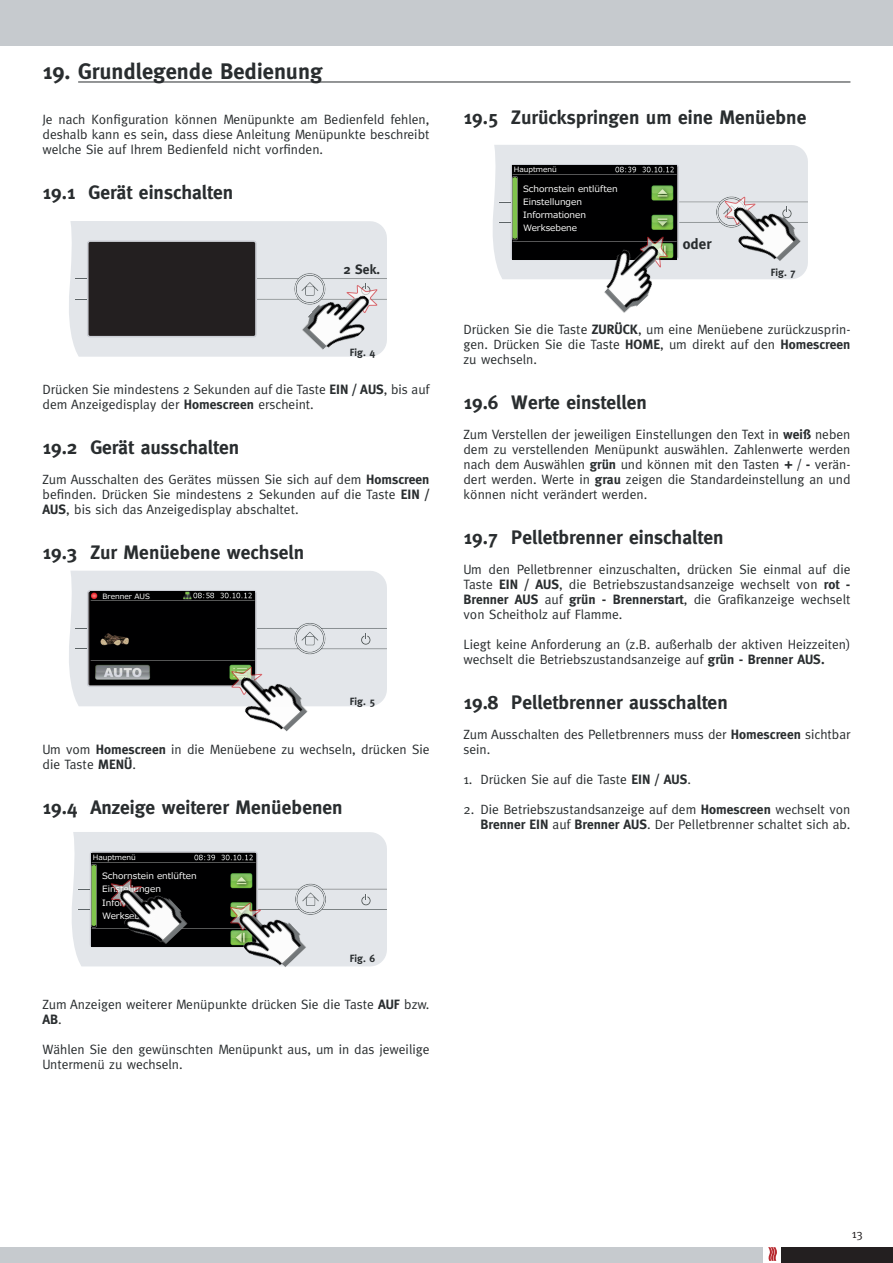
<style>
.page{position:relative;width:893px;height:1263px;background:#fff}
.page>*{position:absolute;margin:0;border:0;box-sizing:border-box;transform-origin:0 0}
.t1{font:700 22.5px "Meta";color:#292d2f}
.t2{font:700 19.5px "Meta";color:#292d2f}
.t3{font:700 15px "Meta";color:#292d2f}
.t4{font:13.5px/15px "Meta";color:#292d2f}
.t5{font:700 13.5px "Meta";color:#292d2f}
.t6{font:12px "Meta";color:#231f20}
.t7{font:700 10.5px "Meta";color:#292d2f}
.t8{font:8.7px/13px "Meiryo";color:#fff;scale:1.04 1}
.t9{font:7.2px "Meiryo";color:#fff;scale:1.04 1}
.s1{font-weight:700}
</style>
<div class="page">
<div style="left:0;top:1247px;width:763px;height:16px;background:#c6cace"></div>
<svg style="left:768px;top:1247px;width:9px;height:14px"></svg>
<div style="left:781px;top:1247px;width:112px;height:16px;background:#231f20"></div>
<div style="left:0;top:0;width:893px;height:46px;background:#c6cace"></div>
<hr style="left:78px;top:82px;width:772px;height:1px;background:#292d2f">
<svg style="left:69px;top:221px;width:318px;height:136px;background:#909093"></svg>
<img style="left:298px;top:277px;width:83px;height:80px">
<svg style="left:69px;top:571px;width:318px;height:135px;background:#909295"></svg>
<img style="left:227px;top:659px;width:84px;height:73px">
<svg style="left:72px;top:832px;width:315px;height:134px;background:#989a9c"></svg>
<img style="left:226px;top:895px;width:84px;height:72px">
<img style="left:604px;top:279px;width:48px;height:34px">
<svg style="left:493px;top:145px;width:315px;height:134px;background:#828585"></svg>
<img style="left:721px;top:189px;width:83px;height:84px">
<h1 class="t1" style="left:43px;top:58px;width:281px">19. Grundlegende Bedienung</h1>
<p class="t4" style="left:43px;top:111px;width:388px;text-align:justify">Je nach Konfiguration können Menüpunkte am Bedienfeld fehlen, deshalb kann es sein, dass diese Anleitung Menüpunkte beschreibt welche Sie auf Ihrem Bedienfeld nicht vorfinden.</p>
<h2 class="t2" style="left:43px;top:181px;width:192px">19.1 Gerät einschalten</h2>
<p class="t5" style="left:343px;top:261px;width:38px">2 Sek.</p>
<p class="t7" style="left:350px;top:346px;width:27px">Fig. 4</p>
<p class="t4" style="left:43px;top:381px;width:388px">Drücken Sie mindestens 2 Sekunden auf die Taste <span class="s1">EIN / AUS</span>, bis auf dem Anzeigedisplay der <span class="s1">Homescreen</span> erscheint.</p>
<h2 class="t2" style="left:43px;top:436px;width:198px">19.2 Gerät ausschalten</h2>
<p class="t4" style="left:43px;top:471px;width:388px;text-align:justify">Zum Ausschalten des Gerätes müssen Sie sich auf dem <span class="s1">Homscreen </span>befinden. Drücken Sie mindestens 2 Sekunden auf die Taste <span class="s1">EIN / AUS</span>, bis sich das Anzeigedisplay abschaltet.</p>
<h2 class="t2" style="left:43px;top:541px;width:263px">19.3 Zur Menüebene wechseln</h2>
<p class="t9" style="left:102px;top:591px;width:47px">Brenner AUS</p>
<p class="t7" style="left:350px;top:696px;width:27px">Fig. 5</p>
<p class="t4" style="left:43px;top:741px;width:388px">Um vom <span class="s1">Homescreen</span> in die Menüebene zu wechseln, drücken Sie die Taste <span class="s1">MENÜ</span>.</p>
<h2 class="t2" style="left:43px;top:796px;width:302px">19.4 Anzeige weiterer Menüebenen</h2>
<p class="t9" style="left:93px;top:852px;width:43px">Hauptmenü</p>
<p class="t8" style="left:102px;top:870px;width:93px">Schornstein entlüften<br>Einstellungen<br>Informationen<br>Werksebene</p>
<p class="t7" style="left:350px;top:952px;width:27px">Fig. 6</p>
<p class="t4" style="left:43px;top:996px;width:388px">Zum Anzeigen weiterer Menüpunkte drücken Sie die Taste <span class="s1">AUF</span> bzw.<br><span class="s1">AB</span>.</p>
<p class="t4" style="left:43px;top:1041px;width:388px">Wählen Sie den gewünschten Menüpunkt aus, um in das jeweilige<br>Untermenü zu wechseln.</p>
<h2 class="t2" style="left:463px;top:106px;width:344px">19.5 Zurückspringen um eine Menüebne</h2>
<p class="t9" style="left:514px;top:165px;width:43px">Hauptmenü</p>
<p class="t8" style="left:523px;top:182px;width:93px">Schornstein entlüften<br>Einstellungen<br>Informationen<br>Werksebene</p>
<p class="t3" style="left:683px;top:235px;width:30px">oder</p>
<p class="t7" style="left:771px;top:266px;width:27px">Fig. 7</p>
<p class="t4" style="left:463px;top:321px;width:388px;text-align:justify">Drücken Sie die Taste <span class="s1">ZURÜCK</span>, um eine Menüebene zurückzusprin&shy;gen. Drücken Sie die Taste <span class="s1">HOME</span>, um direkt auf den <span class="s1">Homescreen </span>zu wechseln.</p>
<h2 class="t2" style="left:463px;top:391px;width:185px">19.6 Werte einstellen</h2>
<p class="t4" style="left:463px;top:426px;width:388px;text-align:justify">Zum Verstellen der jeweiligen Einstellungen den Text in <span class="s1">weiß</span> neben dem zu verstellenden Menüpunkt auswählen. Zahlenwerte werden nach dem Auswählen <span class="s1">grün</span> und können mit den Tasten <span class="s1">+</span> / <span class="s1">-</span> verän&shy;dert werden. Werte in <span class="s1">grau</span> zeigen die Standardeinstellung an und können nicht verändert werden.</p>
<h2 class="t2" style="left:463px;top:526px;width:261px">19.7 Pelletbrenner einschalten</h2>
<p class="t4" style="left:463px;top:561px;width:388px;text-align:justify">Um den Pelletbrenner einzuschalten, drücken Sie einmal auf die Taste <span class="s1">EIN / AUS</span>, die Betriebszustandsanzeige wechselt von <span class="s1">rot - Brenner AUS</span> auf <span class="s1">grün - Brennerstart</span>, die Grafikanzeige wechselt von Scheitholz auf Flamme.</p>
<p class="t4" style="left:463px;top:636px;width:388px">Liegt keine Anforderung an (z.B. außerhalb der aktiven Heizzeiten) wechselt die Betriebszustandsanzeige auf <span class="s1">grün - Brenner AUS.</span></p>
<h2 class="t2" style="left:463px;top:691px;width:266px">19.8 Pelletbrenner ausschalten</h2>
<p class="t4" style="left:463px;top:726px;width:388px">Zum Ausschalten des Pelletbrenners muss der <span class="s1">Homescreen</span> sichtbar sein.</p>
<p class="t4" style="left:463px;top:771px;width:229px">1. Drücken Sie auf die Taste <span class="s1">EIN / AUS</span>.</p>
<p class="t4" style="left:463px;top:801px;width:388px;text-align:right">2. Die Betriebszustandsanzeige auf dem <span class="s1">Homescreen</span> wechselt von<br><span class="s1">Brenner EIN</span> auf <span class="s1">Brenner AUS</span>. Der Pelletbrenner schaltet sich ab.</p>
<p class="t6" style="left:852px;top:1226px;width:13px">13</p>
</div>
